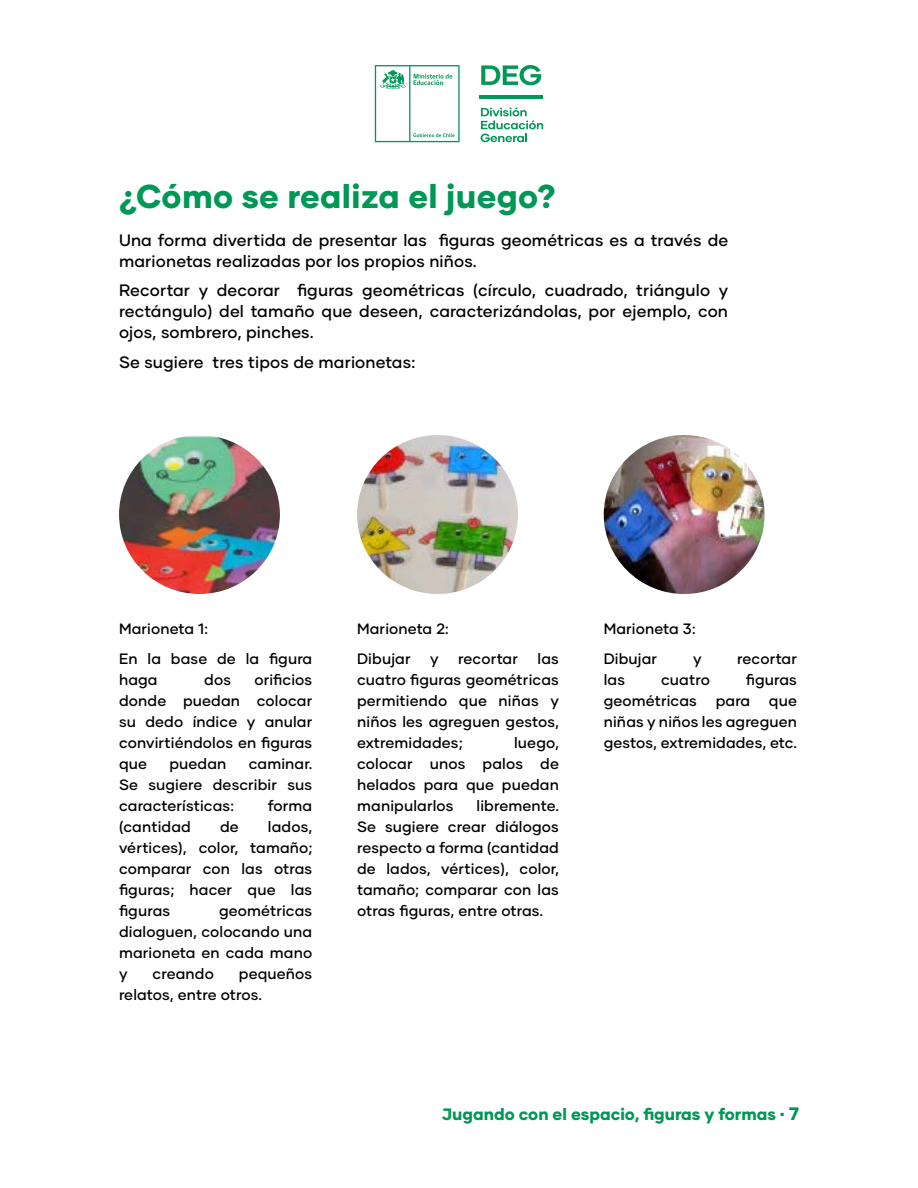
<style>
.page{position:relative;width:918px;height:1188px;background:#fff}
.page>*{position:absolute;margin:0;border:0;box-sizing:border-box;transform-origin:0 0}
.t1{font:800 33px "Gilmer";letter-spacing:.01em;color:#009757}
.t2{font:500 16.5px/21px "Gilmer";letter-spacing:.01em;color:#000}
.t3{font:800 16.5px "Gilmer";color:#009757}
.t4{font:500 15px/21px "Gilmer";letter-spacing:.01em;color:#000;text-align:justify}
.s1{font-family:"Fredoka One";font-weight:400;font-size:18px}
.s2{font-size:18px}
</style>
<div class="page">
<svg style="left:375px;top:65px;width:85px;height:77px"></svg>
<hr style="left:479px;top:95px;width:29px;height:3px;background:#009757">
<hr style="left:508px;top:95px;width:35px;height:3px;background:#009757">
<svg style="left:481px;top:65px;width:60px;height:20px"></svg>
<svg style="left:481px;top:108px;width:62px;height:34px"></svg>
<img style="left:119px;top:435px;width:161px;height:159px">
<img style="left:357px;top:435px;width:161px;height:159px">
<img style="left:604px;top:435px;width:161px;height:159px">
<h1 class="t1" style="left:119px;top:175px;width:438px">¿Cómo se realiza el juego?</h1>
<p class="t2" style="left:119px;top:229px;width:611px">Una forma divertida de presentar las figuras geométricas es a través de marionetas realizadas por los propios niños.</p>
<p class="t2" style="left:119px;top:280px;width:611px;text-align:justify">Recortar y decorar figuras geométricas (círculo, cuadrado, triángulo y rectángulo) del tamaño que deseen, caracterizándolas, por ejemplo, con ojos, sombrero, pinches.</p>
<p class="t2" style="left:119px;top:351px;width:298px">Se sugiere tres tipos de marionetas:</p>
<p class="t4" style="left:119px;top:614px;width:195px;line-height:29.5px">Marioneta 1:<br>En la base de la figura</p>
<p class="t4" style="left:119px;top:669px;width:40px">haga</p>
<p class="t4" style="left:204px;top:669px;width:28px">dos</p>
<p class="t4" style="left:119px;top:669px;width:195px;text-indent:135px">orificios donde puedan colocar su dedo índice y anular convirtiéndolos en figuras que</p>
<p class="t4" style="left:169px;top:753px;width:59px">puedan</p>
<p class="t4" style="left:119px;top:753px;width:195px;text-indent:130px">caminar.<br>Se sugiere describir sus características:</p>
<p class="t4" style="left:268px;top:795px;width:46px">forma</p>
<p class="t4" style="left:119px;top:816px;width:73px">(cantidad</p>
<p class="t4" style="left:220px;top:816px;width:20px">de</p>
<p class="t4" style="left:119px;top:816px;width:195px;text-indent:149px">lados, vértices), color, tamaño; comparar con las otras figuras; hacer que las figuras</p>
<p class="t4" style="left:119px;top:900px;width:195px;text-indent:100px">geométricas dialoguen, colocando una marioneta en cada mano y</p>
<p class="t4" style="left:153px;top:963px;width:63px">creando</p>
<p class="t4" style="left:119px;top:963px;width:195px;text-indent:120px">pequeños relatos, entre otros.</p>
<p class="t4" style="left:357px;top:614px;width:93px;line-height:29.5px">Marioneta 2:<br>Dibujar</p>
<p class="t4" style="left:357px;top:648px;width:203px;text-indent:180px">las cuatro figuras geométricas permitiendo que niñas y niños les agreguen gestos, extremidades;</p>
<p class="t4" style="left:430px;top:648px;width:10px">y</p>
<p class="t4" style="left:458px;top:648px;width:61px">recortar</p>
<p class="t4" style="left:357px;top:732px;width:203px;text-indent:157px">luego, colocar unos palos de helados para que puedan manipularlos</p>
<p class="t4" style="left:357px;top:795px;width:203px;text-indent:119px">libremente.<br>Se sugiere crear diálogos respecto a forma (cantidad de lados, vértices), color, tamaño; comparar con las otras figuras, entre otras.</p>
<p class="t4" style="left:604px;top:614px;width:93px;line-height:29.5px">Marioneta 3:<br>Dibujar</p>
<p class="t4" style="left:693px;top:648px;width:10px">y</p>
<p class="t4" style="left:737px;top:648px;width:61px">recortar</p>
<p class="t4" style="left:604px;top:669px;width:195px;text-indent:142px">figuras geométricas para que niñas y niños les agreguen gestos, extremidades, etc.</p>
<p class="t4" style="left:604px;top:669px;width:23px">las</p>
<p class="t4" style="left:661px;top:669px;width:50px">cuatro</p>
<p class="t3" style="left:442px;top:1104px;width:359px">Jugando con el espacio, figuras y formas <span class="s1">·</span> <span class="s2">7</span></p>
</div>
